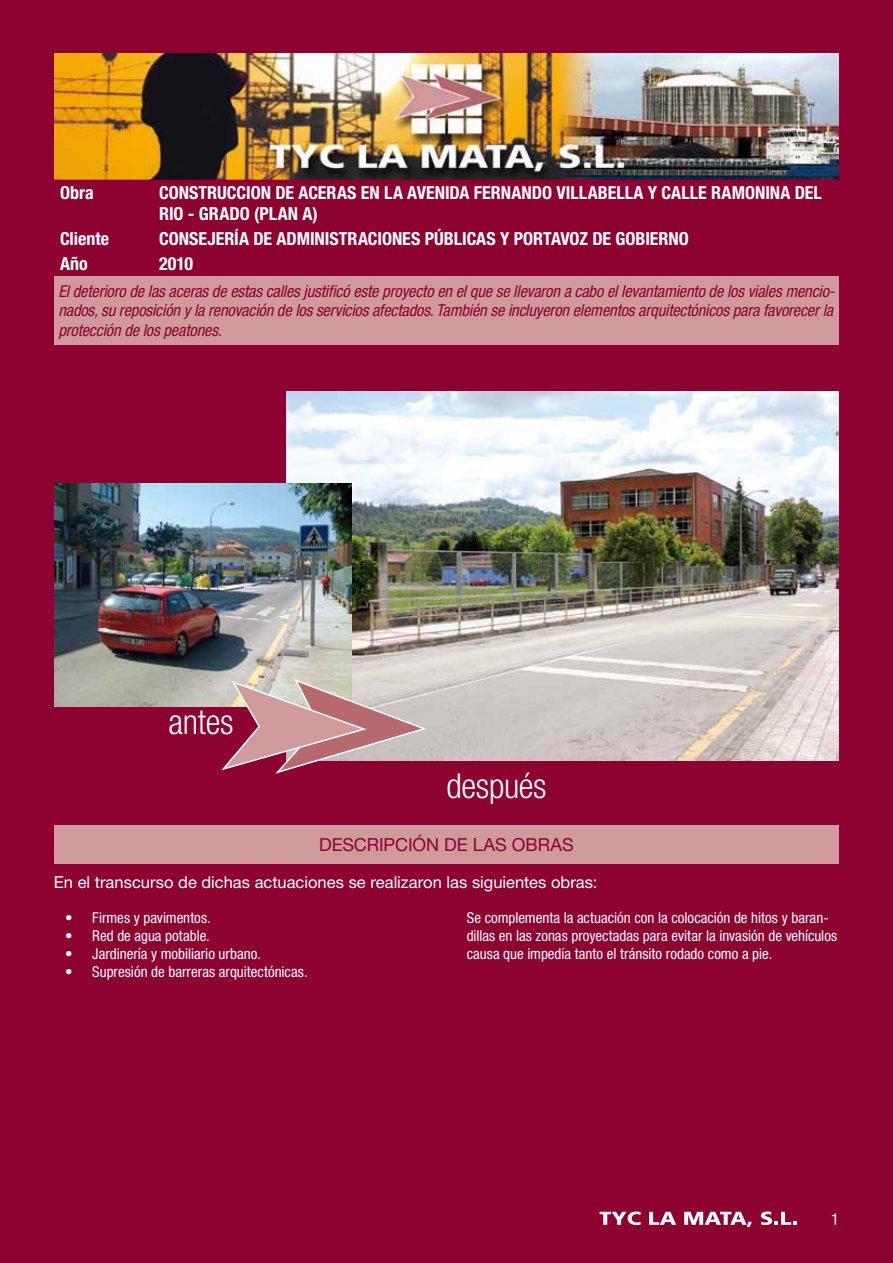
<style>
.page{position:relative;width:893px;height:1263px;background:#8d0231}
.page>*{position:absolute;margin:0;border:0;box-sizing:border-box;transform-origin:0 0}
.t1{font:300 condensed 34.5px "Helvetica Neue LT Std";letter-spacing:-.01em;color:#fff}
.t2{font:700 condensed 18px/21.6px "Helvetica Neue LT Std";color:#fff}
.t3{font:18px "Helvetica Neue LT Std";letter-spacing:-.005em;color:#8d0231}
.t4{font:italic condensed 16.5px/19.8px "Helvetica Neue LT Std";letter-spacing:-.01em;color:#8d0231;text-align:justify}
.t5{font:16.5px "Helvetica Neue LT Std";color:#fff}
.t6{font:condensed 16.5px "Helvetica Neue LT Std";color:#fff}
.t7{font:condensed 15px/18px "Helvetica Neue LT Std";color:#fff}
</style>
<div class="page">
<img style="left:286px;top:392px;width:553px;height:368px">
<img style="left:54px;top:484px;width:298px;height:223px">
<svg style="left:219px;top:678px;width:210px;height:96px"></svg>
<svg style="left:600px;top:1211px;width:41px;height:14px"></svg>
<svg style="left:649px;top:1212px;width:27px;height:13px"></svg>
<svg style="left:684px;top:1212px;width:68px;height:15px"></svg>
<svg style="left:761px;top:1211px;width:36px;height:14px"></svg>
<img style="left:54px;top:53px;width:785px;height:127px">
<div style="left:54px;top:276px;width:785px;height:68px;background:#d0999b"></div>
<div style="left:54px;top:825px;width:785px;height:38px;background:#d0999b"></div>
<p class="t2" style="left:60px;top:181px;width:35px">Obra</p>
<p class="t2" style="left:159px;top:181px;width:664px">CONSTRUCCION DE ACERAS EN LA AVENIDA FERNANDO VILLABELLA Y CALLE RAMONINA DEL<br>RIO - GRADO (PLAN A)</p>
<p class="t2" style="left:60px;top:228px;width:51px">Cliente</p>
<p class="t2" style="left:159px;top:228px;width:531px">CONSEJERÍA DE ADMINISTRACIONES PÚBLICAS Y PORTAVOZ DE GOBIERNO</p>
<p class="t2" style="left:60px;top:252px;width:29px">Año</p>
<p class="t2" style="left:159px;top:252px;width:35px">2010</p>
<p class="t4" style="left:58px;top:281px;width:778px">El deterioro de las aceras de estas calles justificó este proyecto en el que se llevaron a cabo el levantamiento de los viales mencio&shy;nados, su reposición y la renovación de los servicios afectados. También se incluyeron elementos arquitectónicos para favorecer la protección de los peatones.</p>
<h1 class="t1" style="left:169px;top:702px;width:66px">antes</h1>
<h1 class="t1" style="left:447px;top:766px;width:102px">después</h1>
<p class="t3" style="left:319px;top:834px;width:256px">DESCRIPCIÓN DE LAS OBRAS</p>
<p class="t5" style="left:54px;top:872px;width:545px">En el transcurso de dichas actuaciones se realizaron las siguientes obras:</p>
<p class="t7" style="left:65px;top:908px;width:147px">• Firmes y pavimentos.</p>
<p class="t7" style="left:65px;top:926px;width:146px">• Red de agua potable.</p>
<p class="t7" style="left:65px;top:944px;width:197px">• Jardinería y mobiliario urbano.</p>
<p class="t7" style="left:65px;top:962px;width:244px">• Supresión de barreras arquitectónicas.</p>
<p class="t7" style="left:467px;top:908px;width:372px">Se complementa la actuación con la colocación de hitos y baran&shy;dillas en las zonas proyectadas para evitar la invasión de vehículos causa que impedía tanto el tránsito rodado como a pie.</p>
<p class="t6" style="left:831px;top:1209px;width:9px">1</p>
</div>
